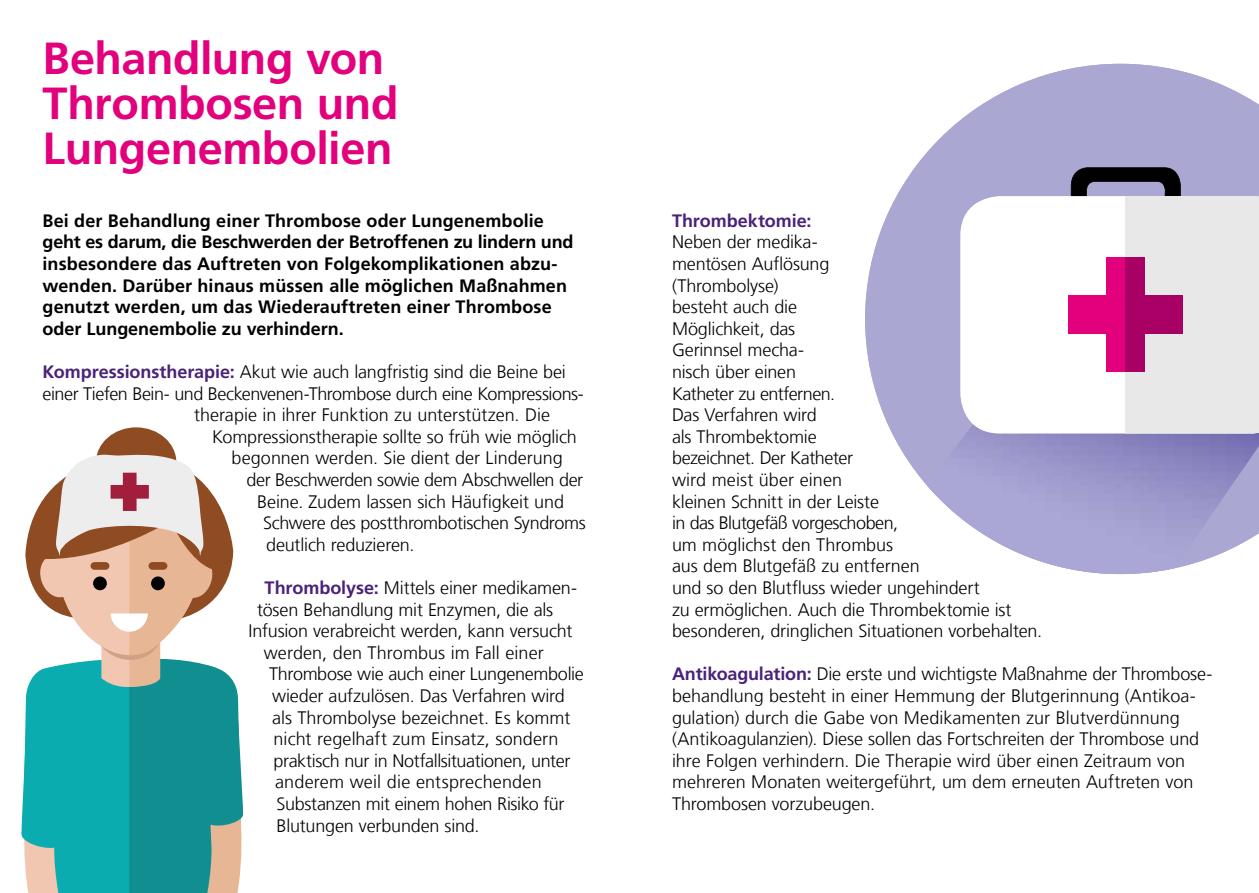
<style>
.page{position:relative;width:1259px;height:893px;background:#fff}
.page>*{position:absolute;margin:0;border:0;box-sizing:border-box;transform-origin:0 0}
.t1{font:700 45px/45px "Frutiger LT Com";letter-spacing:-.01em;color:#e2007c}
.t2{font:300 18px/21.6px "Frutiger LT Com";letter-spacing:-.01em;color:#000}
.t3{font:700 18px/21.6px "Frutiger LT Com";letter-spacing:.005em;color:#000}
.t4{font:300 18px "Frutiger LT Com";letter-spacing:.01em;color:#000}
.t5{font:700 18px "Frutiger LT Com";letter-spacing:-.005em;color:#4a2278}
.s1{font-weight:700;color:#4a2278}
</style>
<div class="page">
<svg style="left:21px;top:427px;width:222px;height:466px"></svg>
<svg style="left:865px;top:64px;width:394px;height:420px;fill:#aaa7d3"></svg>
<img style="left:926px;top:399px;width:333px;height:175px">
<svg style="left:1070px;top:167px;width:110px;height:29px;background:#424152"></svg>
<svg style="left:960px;top:196px;width:165px;height:238px"></svg>
<div style="left:1125px;top:196px;width:134px;height:238px;background:#e8e8e9"></div>
<div style="left:1106px;top:258px;width:38px;height:114px;background:#e2007c"></div>
<div style="left:1125px;top:258px;width:19px;height:114px;background:#a90065"></div>
<div style="left:1068px;top:296px;width:115px;height:38px;background:#e2007c"></div>
<div style="left:1125px;top:296px;width:58px;height:38px;background:#a90065"></div>
<h1 class="t1" style="left:43px;top:36px;width:357px">Behandlung von<br>Thrombosen und<br>Lungenembolien</h1>
<p class="t3" style="left:43px;top:210px;width:532px">Bei der Behandlung einer Thrombose oder Lungenembolie geht es darum, die Beschwerden der Betroffenen zu lindern und insbesondere das Auftreten von Folgekomplikationen abzu&shy;wenden. Darüber hinaus müssen alle möglichen Maßnahmen genutzt werden, um das Wiederauftreten einer Thrombose oder Lungenembolie zu verhindern.</p>
<p class="t2" style="left:43px;top:361px;width:525px"><span class="s1">Kompressionstherapie:</span> Akut wie auch langfristig sind die Beine bei</p>
<p class="t2" style="left:43px;top:383px;width:543px">einer Tiefen Bein- und Beckenvenen-Thrombose durch eine Kompressions-</p>
<p class="t2" style="left:194px;top:404px;width:357px">therapie in ihrer Funktion zu unterstützen. Die</p>
<p class="t2" style="left:212px;top:426px;width:366px">Kompressionstherapie sollte so früh wie möglich</p>
<p class="t2" style="left:232px;top:448px;width:333px">begonnen werden. Sie dient der Linderung</p>
<p class="t2" style="left:247px;top:469px;width:338px">der Beschwerden sowie dem Abschwellen der</p>
<p class="t2" style="left:257px;top:491px;width:308px">Beine. Zudem lassen sich Häufigkeit und</p>
<p class="t2" style="left:263px;top:512px;width:324px">Schwere des postthrombotischen Syndroms</p>
<p class="t2" style="left:266px;top:534px;width:150px">deutlich reduzieren.</p>
<p class="t2" style="left:265px;top:577px;width:314px"><span class="s1">Thrombolyse:</span> Mittels einer medikamen-</p>
<p class="t2" style="left:257px;top:599px;width:298px">tösen Behandlung mit Enzymen, die als</p>
<p class="t2" style="left:249px;top:620px;width:325px">Infusion verabreicht werden, kann versucht</p>
<p class="t2" style="left:264px;top:642px;width:281px">werden, den Thrombus im Fall einer</p>
<p class="t2" style="left:269px;top:664px;width:316px">Thrombose wie auch einer Lungenembolie</p>
<p class="t2" style="left:272px;top:685px;width:294px">wieder aufzulösen. Das Verfahren wird</p>
<p class="t2" style="left:272px;top:707px;width:300px">als Thrombolyse bezeichnet. Es kommt</p>
<p class="t2" style="left:274px;top:728px;width:286px">nicht regelhaft zum Einsatz, sondern</p>
<p class="t2" style="left:274px;top:750px;width:298px">praktisch nur in Notfallsituationen, unter</p>
<p class="t4" style="left:275px;top:772px;width:268px">anderem weil die entsprechenden</p>
<p class="t2" style="left:277px;top:793px;width:289px">Substanzen mit einem hohen Risiko für</p>
<p class="t2" style="left:277px;top:815px;width:204px">Blutungen verbunden sind.</p>
<p class="t5" style="left:672px;top:210px;width:141px">Thrombektomie:</p>
<p class="t2" style="left:672px;top:232px;width:372px">Neben der medika-<br>mentösen Auflösung<br>(Thrombolyse)<br>besteht auch die<br>Möglichkeit, das<br>Gerinnsel mecha-<br>nisch über einen<br>Katheter zu entfernen.<br>Das Verfahren wird<br>als Thrombektomie<br>bezeichnet. Der Katheter<br>wird meist über einen<br>kleinen Schnitt in der Leiste<br>in das Blutgefäß vorgeschoben,<br>um möglichst den Thrombus<br>aus dem Blutgefäß zu entfernen<br>und so den Blutfluss wieder ungehindert<br>zu ermöglichen. Auch die Thrombektomie ist besonderen, dringlichen Situationen vorbehalten.</p>
<p class="t2" style="left:672px;top:664px;width:542px"><span class="s1">Antikoagulation:</span> Die erste und wichtigste Maßnahme der Thrombose&shy;behandlung besteht in einer Hemmung der Blutgerinnung (Antikoa&shy;gulation) durch die Gabe von Medikamenten zur Blutverdünnung (Antikoagulanzien). Diese sollen das Fortschreiten der Thrombose und ihre Folgen verhindern. Die Therapie wird über einen Zeitraum von mehreren Monaten weitergeführt, um dem erneuten Auftreten von Thrombosen vorzubeugen.</p>
</div>
